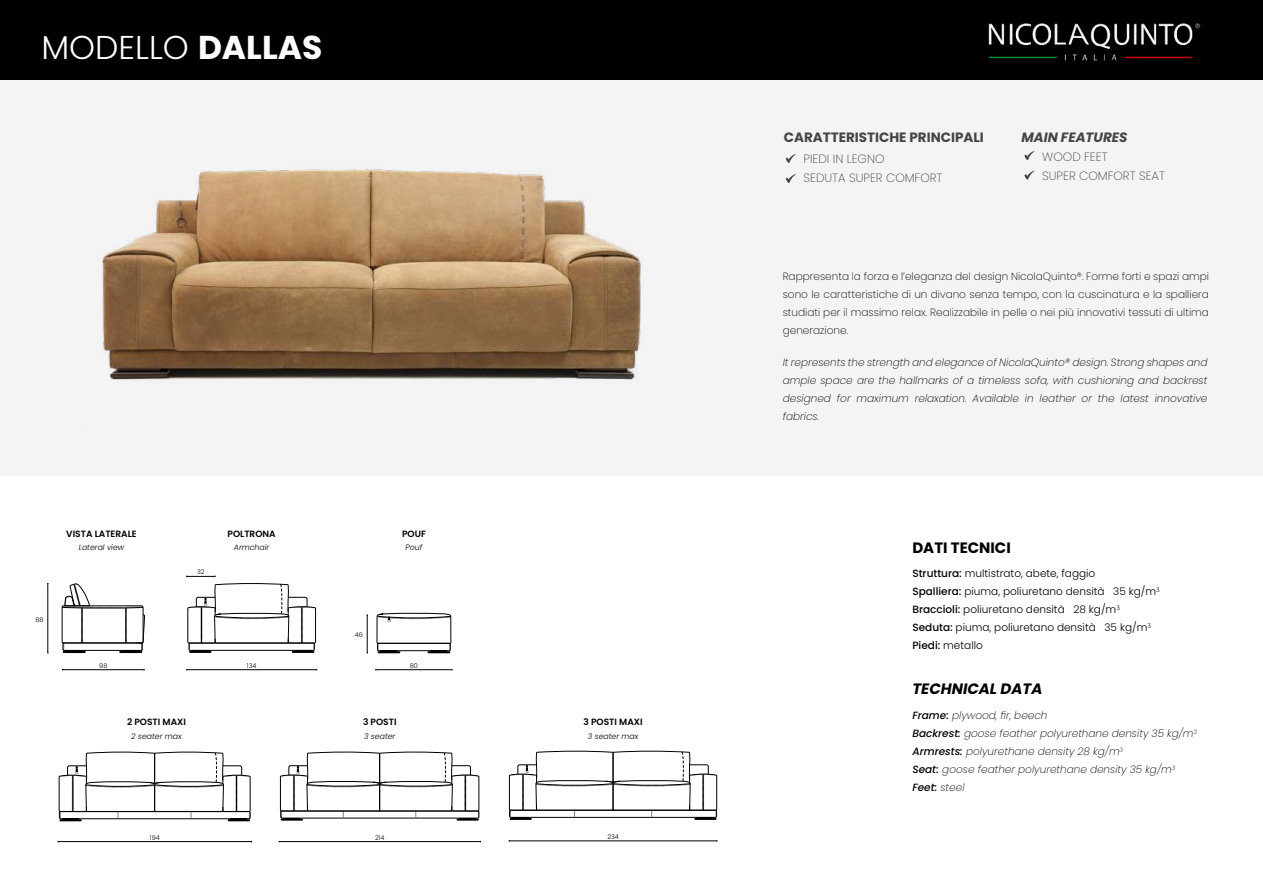
<style>
.page{position:relative;width:1263px;height:893px;background:#fff}
.page>*{position:absolute;margin:0;border:0;box-sizing:border-box;transform-origin:0 0}
.t1{font:300 33px "Poppins";color:#fff}
.t2{font:italic 700 15px "Poppins";color:#000}
.t3{font:700 15px "Poppins";color:#000}
.t4{font:700 13.5px "Poppins";color:#454444}
.t5{font:italic 700 13.5px "Poppins";color:#454444}
.t6{font:200 12px/19.5px "Poppins";color:#454444}
.t7{font:italic 200 10.5px/18px "Poppins";color:#000;text-align:justify}
.t8{font:200 10.5px/18px "Poppins";color:#000;text-align:justify}
.t9{font:300 10.5px/18px "Poppins";color:#000}
.t10{font:600 9.15px "Poppins";color:#000}
.t11{font:italic 300 7.8px "Poppins";color:#000}
.t12{font:300 6.45px "Poppins";color:#000}
.s1{font-weight:700}
.s2{font-weight:500}
</style>
<div class="page">
<div style="left:0;top:0;width:1263px;height:475px;background:#f5f4f4"></div>
<div style="left:0;top:0;width:1263px;height:80px;background:#000"></div>
<img style="left:988px;top:23px;width:213px;height:38px">
<svg style="left:786px;top:154px;width:10px;height:9px"></svg>
<svg style="left:786px;top:174px;width:10px;height:9px"></svg>
<svg style="left:1024px;top:151px;width:11px;height:9px"></svg>
<svg style="left:1024px;top:170px;width:11px;height:10px"></svg>
<img style="left:102px;top:169px;width:540px;height:211px">
<hr style="left:279px;top:841px;width:201px;height:1px;background:#000">
<hr style="left:187px;top:669px;width:130px;height:1px;background:#000">
<svg style="left:186px;top:576px;width:30px;height:1px"></svg>
<hr style="left:63px;top:669px;width:81px;height:1px;background:#000">
<hr style="left:48px;top:584px;width:1px;height:69px;background:#000">
<hr style="left:367px;top:615px;width:1px;height:38px;background:#000">
<hr style="left:376px;top:669px;width:76px;height:1px;background:#000">
<hr style="left:509px;top:841px;width:208px;height:1px;background:#000">
<hr style="left:58px;top:841px;width:193px;height:1px;background:#000">
<svg style="left:509px;top:751px;width:208px;height:69px"></svg>
<svg style="left:280px;top:752px;width:199px;height:69px"></svg>
<svg style="left:59px;top:752px;width:191px;height:69px"></svg>
<hr style="left:378px;top:651px;width:22px;height:2px;background:#000">
<hr style="left:427px;top:651px;width:23px;height:2px;background:#000">
<svg style="left:377px;top:613px;width:74px;height:39px"></svg>
<svg style="left:188px;top:583px;width:128px;height:70px"></svg>
<hr style="left:119px;top:651px;width:23px;height:2px;background:#000">
<hr style="left:63px;top:651px;width:23px;height:2px;background:#000">
<svg style="left:62px;top:584px;width:83px;height:68px"></svg>
<h1 class="t1" style="left:41px;top:28px;width:282px">MODELLO <span class="s1">DALLAS</span></h1>
<p class="t10" style="left:66px;top:528px;width:72px">VISTA LATERALE</p>
<p class="t10" style="left:228px;top:528px;width:50px">POLTRONA</p>
<p class="t10" style="left:402px;top:528px;width:25px">POUF</p>
<p class="t11" style="left:79px;top:543px;width:47px">Lateral view</p>
<p class="t11" style="left:234px;top:543px;width:37px">Armchair</p>
<p class="t11" style="left:405px;top:543px;width:18px">Pouf</p>
<p class="t12" style="left:35px;top:616px;width:10px">88</p>
<p class="t12" style="left:197px;top:568px;width:9px">32</p>
<p class="t12" style="left:99px;top:662px;width:10px">98</p>
<p class="t12" style="left:247px;top:662px;width:11px">134</p>
<p class="t12" style="left:355px;top:631px;width:10px">46</p>
<p class="t12" style="left:410px;top:662px;width:10px">80</p>
<p class="t10" style="left:127px;top:717px;width:60px">2 POSTI MAXI</p>
<p class="t10" style="left:363px;top:717px;width:35px">3 POSTI</p>
<p class="t10" style="left:583px;top:717px;width:61px">3 POSTI MAXI</p>
<p class="t11" style="left:131px;top:731px;width:52px">2 seater max</p>
<p class="t11" style="left:364px;top:731px;width:33px">3 seater</p>
<p class="t11" style="left:588px;top:731px;width:52px">3 seater max</p>
<p class="t12" style="left:150px;top:833px;width:11px">194</p>
<p class="t12" style="left:607px;top:833px;width:13px">234</p>
<p class="t12" style="left:375px;top:833px;width:11px">214</p>
<p class="t4" style="left:784px;top:129px;width:202px">CARATTERISTICHE PRINCIPALI</p>
<p class="t6" style="left:803px;top:149px;width:141px">PIEDI IN LEGNO<br>SEDUTA SUPER COMFORT</p>
<p class="t5" style="left:1021px;top:129px;width:108px">MAIN FEATURES</p>
<p class="t6" style="left:1042px;top:147px;width:124px">WOOD FEET<br>SUPER COMFORT SEAT</p>
<p class="t8" style="left:783px;top:267px;width:428px">Rappresenta la forza e l’eleganza del design NicolaQuinto®. Forme forti e spazi ampi sono le caratteristiche di un divano senza tempo, con la cuscinatura e la spalliera studiati per il massimo relax. Realizzabile in pelle o nei più innovativi tessuti di ultima generazione.</p>
<p class="t7" style="left:783px;top:354px;width:426px">It represents the strength and elegance of NicolaQuinto® design. Strong shapes and ample space are the hallmarks of a timeless sofa, with cushioning and backrest designed for maximum relaxation. Available in leather or the latest innovative fabrics.</p>
<h2 class="t3" style="left:912px;top:539px;width:100px">DATI TECNICI</h2>
<p class="t9" style="left:912px;top:565px;width:249px"><span class="s2">Struttura:</span> multistrato, abete, faggio<br><span class="s2">Spalliera:</span> piuma, poliuretano densità 35 kg/m<sup>3<br></sup><span class="s2">Braccioli:</span> poliuretano densità 28 kg/m<sup>3<br></sup><span class="s2">Seduta:</span> piuma, poliuretano densità 35 kg/m<sup>3<br></sup><span class="s2">Piedi:</span> metallo</p>
<h2 class="t2" style="left:912px;top:680px;width:132px">TECHNICAL DATA</h2>
<p class="t7" style="left:912px;top:706px;width:286px;text-align:left"><span class="s2">Frame:</span> plywood, fir, beech<br><span class="s2">Backrest:</span> goose feather polyurethane density 35 kg/m<sup>3<br></sup><span class="s2">Armrests:</span> polyurethane density 28 kg/m<sup>3<br></sup><span class="s2">Seat:</span> goose feather polyurethane density 35 kg/m<sup>3<br></sup><span class="s2">Feet:</span> steel</p>
</div>
